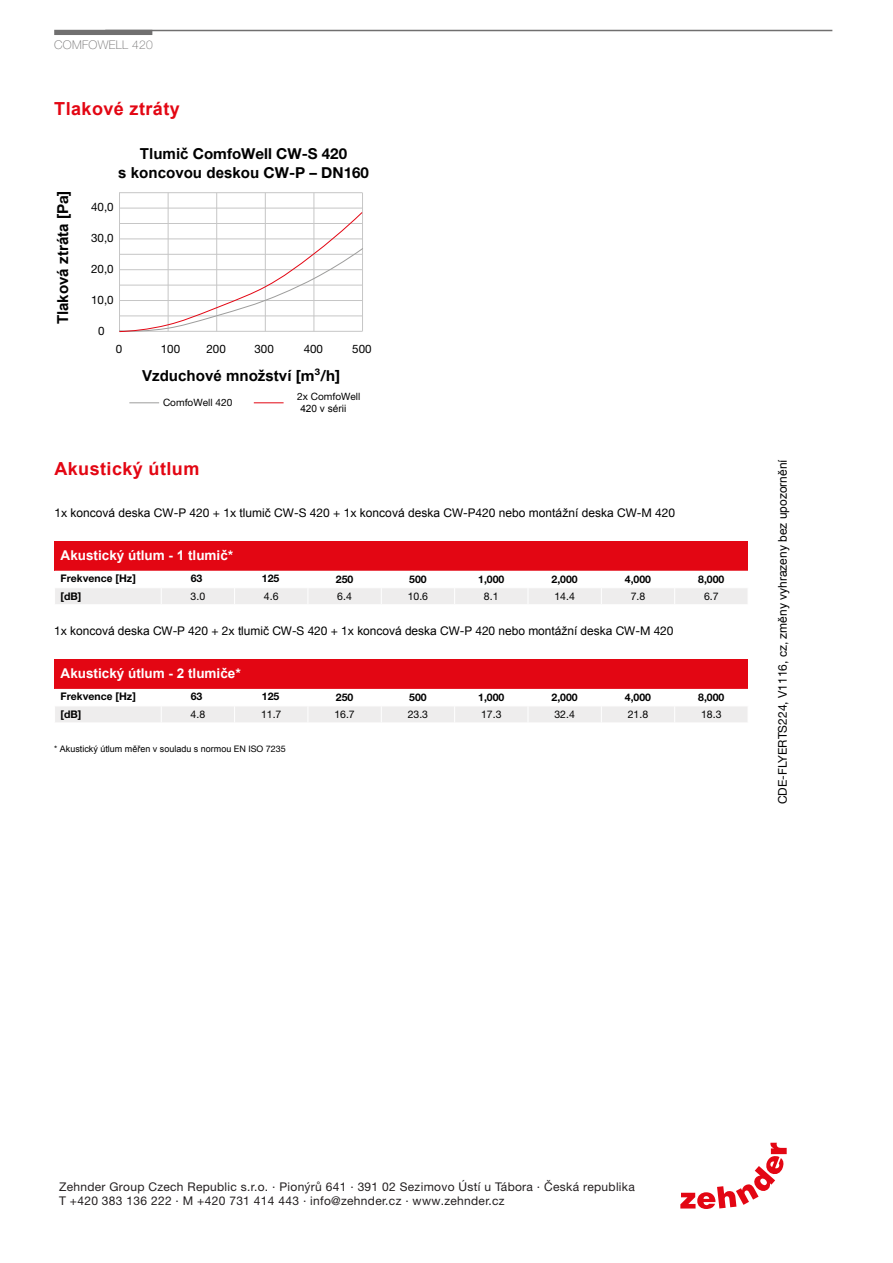
<style>
.page{position:relative;width:893px;height:1263px;background:#fff}
.page>*{position:absolute;margin:0;border:0;box-sizing:border-box;transform-origin:0 0}
.t1{font:700 18px "Arial";letter-spacing:.025em;color:#e30613}
.t2{font:700 15.15px "Arial";color:#000}
.t3{font:700 15.15px "Helvetica Neue LTW1 G";color:#000}
.t4{font:700 13.5px "Arial";color:#fff}
.t5{font:12px "Arial";color:#000}
.t6{font:12px/14.1px "Helvetica Neue LT Pro";letter-spacing:.025em;color:#231f20}
.t7{font:100 12px "Helvetica Neue LTW1 G";letter-spacing:.025em;color:#706f6f}
.t8{font:11.55px "Helvetica Neue For Zehnder";color:#000}
.t9{font:700 10.5px "Helvetica Neue LTW1 G";color:#000}
.t10{font:10.5px "Helvetica Neuefor Zehnder";color:#000}
.t11{font:10.05px "Helvetica Neue For Zehnder";color:#000}
.t12{font:10.05px "Arial";color:#000}
.t13{font:9px "Arial";color:#000}
.s1{font-family:"Helvetica Neue LTW1 G"}
.s2{font-family:"Arial"}
.s3{font-family:"Helvetica Neuefor Zehnder"}
</style>
<div class="page">
<svg style="left:680px;top:1143px;width:107px;height:66px"></svg>
<hr style="left:119px;top:193px;width:1px;height:138px;background:#c6c6c6">
<hr style="left:168px;top:193px;width:1px;height:138px;background:#c6c6c6">
<hr style="left:216px;top:193px;width:1px;height:138px;background:#c6c6c6">
<hr style="left:265px;top:193px;width:1px;height:138px;background:#c6c6c6">
<hr style="left:314px;top:193px;width:1px;height:138px;background:#c6c6c6">
<hr style="left:362px;top:193px;width:1px;height:138px;background:#c6c6c6">
<hr style="left:129px;top:402px;width:30px;height:1px;background:#9d9d9c">
<hr style="left:254px;top:402px;width:30px;height:1px;background:#e30613">
<hr style="left:119px;top:192px;width:243px;height:1px;background:#c6c6c6">
<hr style="left:119px;top:208px;width:243px;height:1px;background:#c6c6c6">
<svg style="left:119px;top:211px;width:244px;height:121px"></svg>
<div style="left:55px;top:541px;width:693px;height:30px;background:#e30613"></div>
<div style="left:55px;top:588px;width:693px;height:16px;background:#eeeded"></div>
<div style="left:55px;top:659px;width:693px;height:30px;background:#e30613"></div>
<div style="left:55px;top:706px;width:693px;height:16px;background:#eeeded"></div>
<hr style="left:105px;top:30px;width:727px;height:1px;background:#706f6f">
<div style="left:54px;top:30px;width:98px;height:5px;background:#706f6f"></div>
<p class="t7" style="left:54px;top:37px;width:100px">COMFOWELL 420</p>
<h1 class="t1" style="left:54px;top:96px;width:127px">Tlakové ztráty</h1>
<p class="t2" style="left:53px;top:324px;width:135px;rotate:-90deg">Tlaková ztráta <span class="s1">[Pa]</span></p>
<p class="t3" style="left:140px;top:145px;width:209px"><span class="s2">Tlumič</span> ComfoWell CW-S 420</p>
<p class="t2" style="left:118px;top:162px;width:252px">s koncovou deskou <span class="s1">CW-P – DN160</span></p>
<p class="t8" style="left:91px;top:200px;width:24px">40,0</p>
<p class="t8" style="left:91px;top:231px;width:24px">30,0</p>
<p class="t8" style="left:91px;top:262px;width:24px">20,0</p>
<p class="t8" style="left:91px;top:293px;width:24px">10,0</p>
<p class="t8" style="left:98px;top:324px;width:8px">0</p>
<p class="t8" style="left:116px;top:342px;width:8px">0</p>
<p class="t8" style="left:161px;top:342px;width:21px">100</p>
<p class="t8" style="left:206px;top:342px;width:21px">200</p>
<p class="t8" style="left:254px;top:342px;width:21px">300</p>
<p class="t8" style="left:304px;top:342px;width:21px">400</p>
<p class="t8" style="left:352px;top:342px;width:21px">500</p>
<p class="t2" style="left:142px;top:366px;width:199px">Vzduchové množství <span class="s1">[m³/h]</span></p>
<p class="t11" style="left:163px;top:396px;width:71px">ComfoWell 420</p>
<p class="t11" style="left:297px;top:390px;width:65px">2x ComfoWell</p>
<p class="t12" style="left:300px;top:402px;width:47px">420 v sérii</p>
<h1 class="t1" style="left:54px;top:457px;width:147px">Akustický útlum</h1>
<p class="t5" style="left:54px;top:505px;width:622px"><span class="s3">1x</span> koncová deska <span class="s3">CW-P 420 + 1x</span> tlumič <span class="s3">CW-S 420 + 1x</span> koncová deska <span class="s3">CW-P420</span> nebo montážní deska <span class="s3">CW-M 420</span></p>
<p class="t4" style="left:61px;top:546px;width:174px">Akustický útlum - 1 tlumič<span class="s1">*</span></p>
<p class="t9" style="left:61px;top:572px;width:77px">Fre<span class="s2">kv</span>enc<span class="s2">e</span> [Hz]</p>
<p class="t9" style="left:191px;top:572px;width:13px">63</p>
<p class="t9" style="left:262px;top:572px;width:19px">125</p>
<p class="t9" style="left:336px;top:573px;width:19px">250</p>
<p class="t9" style="left:409px;top:573px;width:19px">500</p>
<p class="t9" style="left:478px;top:573px;width:28px">1,000</p>
<p class="t9" style="left:551px;top:573px;width:28px">2,000</p>
<p class="t9" style="left:625px;top:573px;width:28px">4,000</p>
<p class="t9" style="left:698px;top:573px;width:28px">8,000</p>
<p class="t9" style="left:61px;top:590px;width:22px">[dB]</p>
<p class="t10" style="left:191px;top:590px;width:16px">3.0</p>
<p class="t10" style="left:264px;top:590px;width:16px">4.6</p>
<p class="t10" style="left:337px;top:590px;width:16px">6.4</p>
<p class="t10" style="left:408px;top:590px;width:22px">10.6</p>
<p class="t10" style="left:484px;top:590px;width:16px">8.1</p>
<p class="t10" style="left:554px;top:590px;width:22px">14.4</p>
<p class="t10" style="left:631px;top:590px;width:16px">7.8</p>
<p class="t10" style="left:704px;top:590px;width:16px">6.7</p>
<p class="t5" style="left:54px;top:623px;width:621px"><span class="s3">1x</span> koncová deska <span class="s3">CW-P 420 + 2x</span> tlumič <span class="s3">CW-S 420 + 1x</span> koncová deska <span class="s3">CW-P 420</span> nebo montážní deska <span class="s3">CW-M 420</span></p>
<p class="t4" style="left:61px;top:664px;width:182px">Akustický útlum - 2 tlumiče<span class="s1">*</span></p>
<p class="t9" style="left:61px;top:690px;width:77px">Fre<span class="s2">kv</span>enc<span class="s2">e</span> [Hz]</p>
<p class="t9" style="left:191px;top:690px;width:13px">63</p>
<p class="t9" style="left:262px;top:690px;width:19px">125</p>
<p class="t9" style="left:336px;top:691px;width:19px">250</p>
<p class="t9" style="left:409px;top:691px;width:19px">500</p>
<p class="t9" style="left:478px;top:691px;width:28px">1,000</p>
<p class="t9" style="left:551px;top:691px;width:28px">2,000</p>
<p class="t9" style="left:625px;top:691px;width:28px">4,000</p>
<p class="t9" style="left:698px;top:691px;width:28px">8,000</p>
<p class="t9" style="left:61px;top:708px;width:22px">[dB]</p>
<p class="t10" style="left:191px;top:708px;width:16px">4.8</p>
<p class="t10" style="left:261px;top:708px;width:22px">11.7</p>
<p class="t10" style="left:334px;top:708px;width:22px">16.7</p>
<p class="t10" style="left:408px;top:708px;width:22px">23.3</p>
<p class="t10" style="left:481px;top:708px;width:22px">17.3</p>
<p class="t10" style="left:554px;top:708px;width:22px">32.4</p>
<p class="t10" style="left:628px;top:708px;width:22px">21.8</p>
<p class="t10" style="left:701px;top:708px;width:22px">18.3</p>
<p class="t13" style="left:54px;top:743px;width:233px"><span class="s3">*</span> Akustický útlum měřen v souladu s normou <span class="s3">EN ISO 7235</span></p>
<p class="t5" style="left:775px;top:804px;width:347px;rotate:-90deg"><span class="s3">CDE-FLYERTS224, V1116,</span> cz, změny vyhrazeny bez upozornění</p>
<p class="t6" style="left:59px;top:1181px;width:577px">Zehnder Group Czech Republic s.r.o. · Pionýrů 641 · 391 02 Sezimovo Ústí u Tábora · Česká republika<br>T +420 383 136 222 · M +420 731 414 443 · info@zehnder.cz · www.zehnder.cz</p>
</div>
